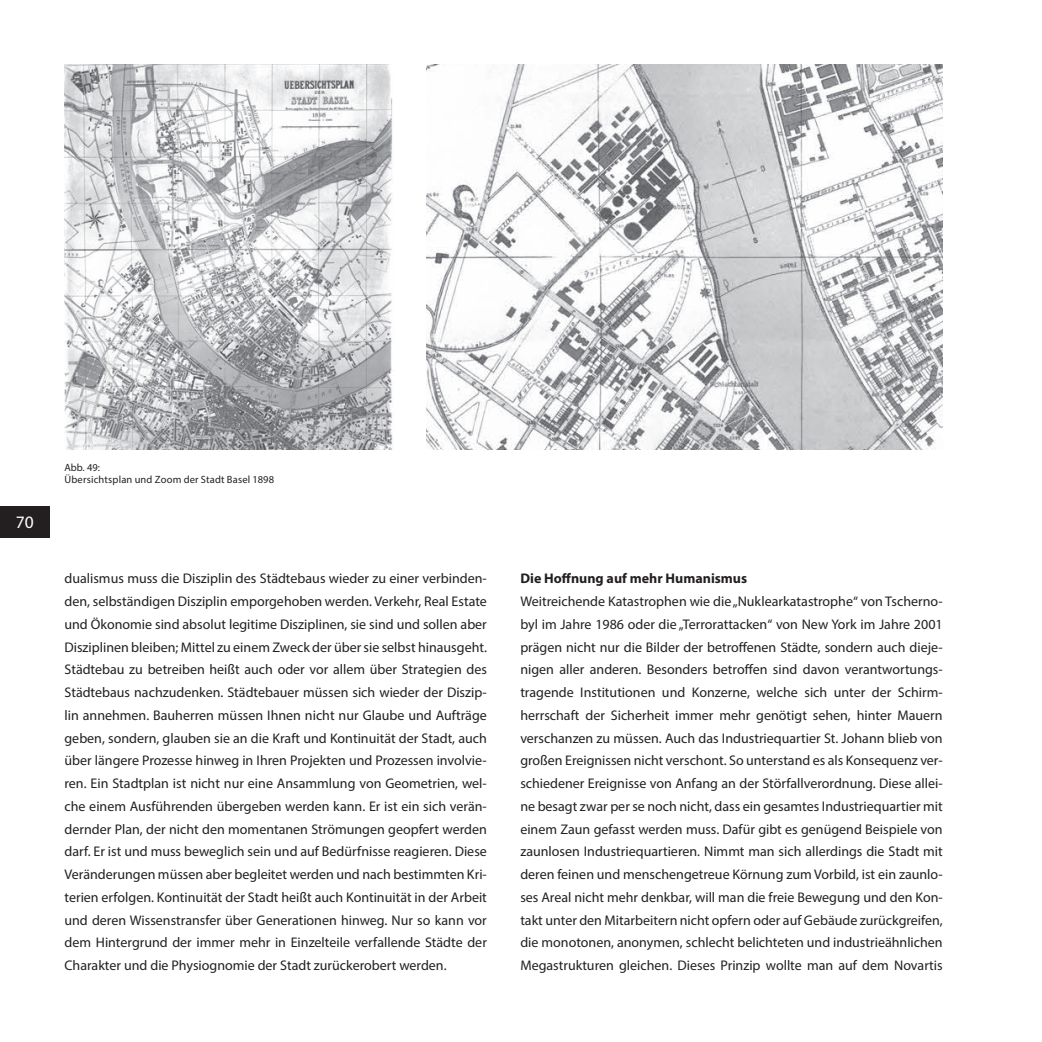
<style>
.page{position:relative;width:1042px;height:1042px;background:#fff}
.page>*{position:absolute;margin:0;border:0;box-sizing:border-box;transform-origin:0 0}
.t1{font:17.5px "Myriad Pro";color:#fff}
.t2{font:14px/22.8px "Myriad Pro";color:#231f20;text-align:justify}
.t3{font:700 14px "Myriad Pro";color:#231f20}
.t4{font:10.5px/12.2px "Myriad Pro";letter-spacing:.015em;color:#231f20}
</style>
<div class="page">
<img style="left:64px;top:64px;width:329px;height:386px">
<img style="left:427px;top:64px;width:516px;height:386px">
<div style="left:0;top:506px;width:50px;height:31px;background:#231f20"></div>
<p class="t1" style="left:16px;top:511px;width:19px">70</p>
<p class="t4" style="left:64px;top:461px;width:211px">Abb. 49:<br>Übersichtsplan und Zoom der Stadt Basel 1898</p>
<p class="t2" style="left:64px;top:567px;width:424px">dualismus muss die Disziplin des Städtebaus wieder zu einer verbinden&shy;den, selbständigen Disziplin emporgehoben werden. Verkehr, Real Estate und Ökonomie sind absolut legitime Disziplinen, sie sind und sollen aber Disziplinen bleiben; Mittel zu einem Zweck der über sie selbst hinausgeht.<br>Städtebau zu betreiben heißt auch oder vor allem über Strategien des Städtebaus nachzudenken. Städtebauer müssen sich wieder der Diszip&shy;lin annehmen. Bauherren müssen Ihnen nicht nur Glaube und Aufträge geben, sondern, glauben sie an die Kraft und Kontinuität der Stadt, auch über längere Prozesse hinweg in Ihren Projekten und Prozessen involvie&shy;ren. Ein Stadtplan ist nicht nur eine Ansammlung von Geometrien, wel&shy;che einem Ausführenden übergeben werden kann. Er ist ein sich verän&shy;dernder Plan, der nicht den momentanen Strömungen geopfert werden darf. Er ist und muss beweglich sein und auf Bedürfnisse reagieren. Diese Veränderungen müssen aber begleitet werden und nach bestimmten Kri&shy;terien erfolgen. Kontinuität der Stadt heißt auch Kontinuität in der Arbeit und deren Wissenstransfer über Generationen hinweg. Nur so kann vor dem Hintergrund der immer mehr in Einzelteile verfallende Städte der Charakter und die Physiognomie der Stadt zurückerobert werden.</p>
<p class="t3" style="left:520px;top:569px;width:228px">Die Hoffnung auf mehr Humanismus</p>
<p class="t2" style="left:520px;top:590px;width:424px">Weitreichende Katastrophen wie die „Nuklearkatastrophe“ von Tscherno&shy;byl im Jahre 1986 oder die „Terrorattacken“ von New York im Jahre 2001 prägen nicht nur die Bilder der betroffenen Städte, sondern auch dieje&shy;nigen aller anderen. Besonders betroffen sind davon verantwortungs&shy;tragende Institutionen und Konzerne, welche sich unter der Schirm&shy;herrschaft der Sicherheit immer mehr genötigt sehen, hinter Mauern verschanzen zu müssen. Auch das Industriequartier St. Johann blieb von großen Ereignissen nicht verschont. So unterstand es als Konsequenz ver&shy;schiedener Ereignisse von Anfang an der Störfallverordnung. Diese allei&shy;ne besagt zwar per se noch nicht, dass ein gesamtes Industriequartier mit einem Zaun gefasst werden muss. Dafür gibt es genügend Beispiele von zaunlosen Industriequartieren. Nimmt man sich allerdings die Stadt mit deren feinen und menschengetreue Körnung zum Vorbild, ist ein zaunlo&shy;ses Areal nicht mehr denkbar, will man die freie Bewegung und den Kon&shy;takt unter den Mitarbeitern nicht opfern oder auf Gebäude zurückgreifen, die monotonen, anonymen, schlecht belichteten und industrieähnlichen Megastrukturen gleichen. Dieses Prinzip wollte man auf dem Novartis</p>
</div>
